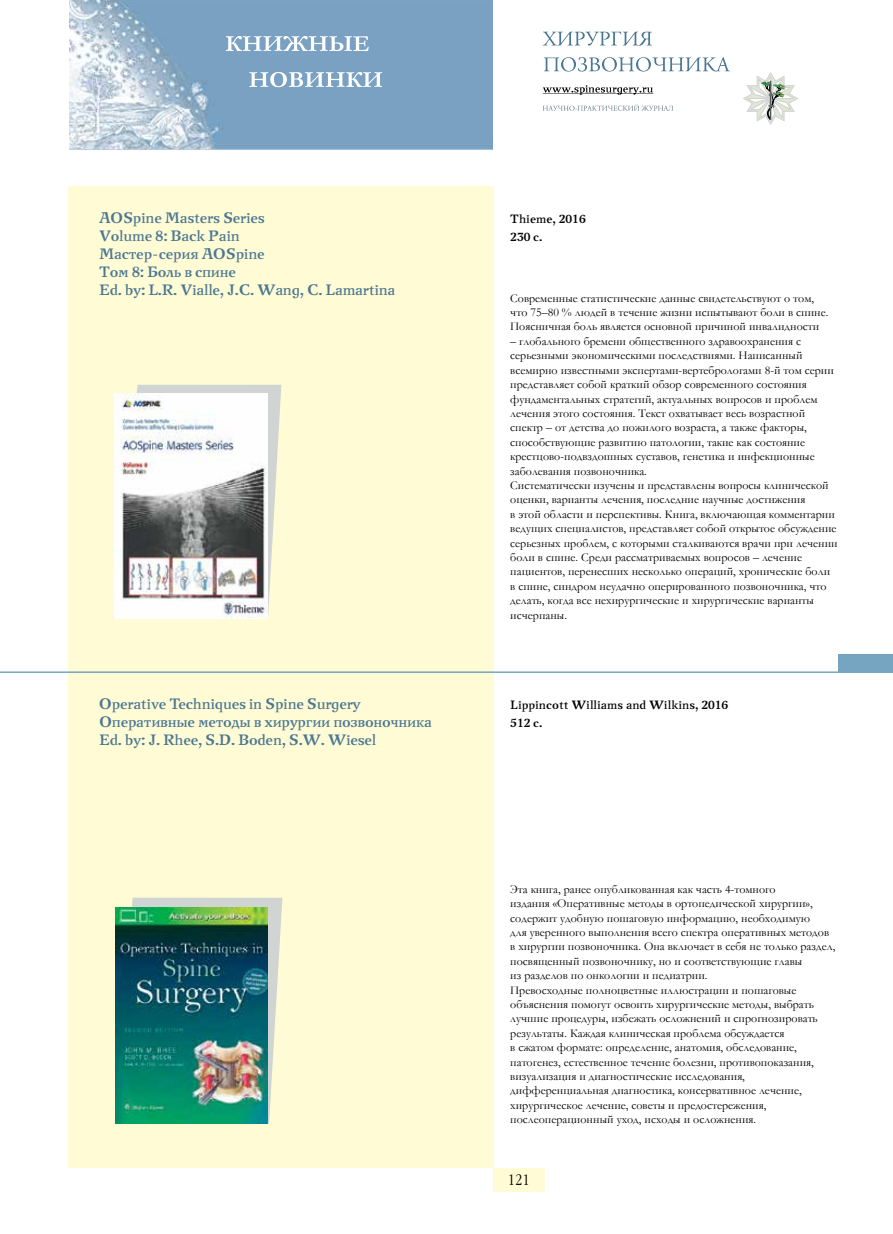
<style>
.page{position:relative;width:893px;height:1234px;background:#fff}
.page>*{position:absolute;margin:0;border:0;box-sizing:border-box;transform-origin:0 0}
.t1{font:700 15px/18px "New Journal C";letter-spacing:-.02em;color:#4b7792}
.t2{font:300 15px "Garamond Narrow C";color:#000}
.t3{font:12px/14.4px "Garamond";color:#000}
.t4{font:700 12px/18px "New Journal C";color:#000}
</style>
<div class="page">
<div style="left:68px;top:186px;width:425px;height:981px;background:#fffcd5"></div>
<img style="left:69px;top:0;width:424px;height:149px">
<svg style="left:226px;top:36px;width:143px;height:15px"></svg>
<svg style="left:249px;top:72px;width:133px;height:15px"></svg>
<svg style="left:743px;top:72px;width:55px;height:53px"></svg>
<svg style="left:543px;top:32px;width:187px;height:40px"></svg>
<svg style="left:543px;top:104px;width:130px;height:7px"></svg>
<svg style="left:543px;top:85px;width:110px;height:10px"></svg>
<div style="left:493px;top:1167px;width:51px;height:24px;background:#fffcd5"></div>
<hr style="left:0;top:671px;width:893px;height:1px;background:#76a5c1">
<div style="left:838px;top:654px;width:55px;height:18px;background:#76a5c1"></div>
<svg style="left:132px;top:897px;width:150px;height:225px"></svg>
<img style="left:115px;top:906px;width:153px;height:216px">
<svg style="left:114px;top:384px;width:167px;height:234px"></svg>
<img style="left:115px;top:393px;width:153px;height:225px">
<p class="t1" style="left:99px;top:208px;width:298px">AOSpine Masters Series<br>Volume 8: Back Pain<br>Мастер-серия AOSpine<br>Том 8: Боль в спине<br>Ed. by: L.R. Vialle, J.C. Wang, C. Lamartina</p>
<p class="t4" style="left:510px;top:209px;width:77px">Thieme, 2016<br>230 с.</p>
<p class="t3" style="left:510px;top:290px;width:320px">Современные статистические данные свидетельствуют о том, что 75–80 % людей в течение жизни испытывают боли в спине.<br>Поясничная боль является основной причиной инвалидности</p>
<p class="t3" style="left:510px;top:333px;width:329px">– глобального бремени общественного здравоохранения с серьезными экономическими последствиями. Написанный всемирно известными экспертами-вертебрологами 8-й том серии представляет собой краткий обзор современного состояния фундаментальных стратегий, актуальных вопросов и проблем лечения этого состояния. Текст охватывает весь возрастной спектр – от детства до пожилого возраста, а также факторы, способствующие развитию патологии, такие как состояние крестцово-подвздошных суставов, генетика и инфекционные заболевания позвоночника.<br>Систематически изучены и представлены вопросы клинической оценки, варианты лечения, последние научные достижения<br>в этой области и перспективы. Книга, включающая комментарии ведущих специалистов, представляет собой открытое обсуждение серьезных проблем, с которыми сталкиваются врачи при лечении боли в спине. Среди рассматриваемых вопросов – лечение пациентов, перенесших несколько операций, хронические боли в спине, синдром неудачно оперированного позвоночника, что делать, когда все нехирургические и хирургические варианты исчерпаны.</p>
<p class="t1" style="left:99px;top:694px;width:335px">Operative Techniques in Spine Surgery<br>Оперативные методы в хирургии позвоночника<br>Ed. by: J. Rhee, S.D. Boden, S.W. Wiesel</p>
<p class="t4" style="left:510px;top:695px;width:219px">Lippincott Williams and Wilkins, 2016<br>512 с.</p>
<p class="t3" style="left:510px;top:881px;width:327px">Эта книга, ранее опубликованная как часть 4-томного<br>издания «Оперативные методы в ортопедической хирургии», содержит удобную пошаговую информацию, необходимую<br>для уверенного выполнения всего спектра оперативных методов в хирургии позвоночника. Она включает в себя не только раздел, посвященный позвоночнику, но и соответствующие главы<br>из разделов по онкологии и педиатрии.<br>Превосходные полноцветные иллюстрации и пошаговые объяснения помогут освоить хирургические методы, выбрать лучшие процедуры, избежать осложнений и спрогнозировать результаты. Каждая клиническая проблема обсуждается<br>в сжатом формате: определение, анатомия, обследование, патогенез, естественное течение болезни, противопоказания, визуализация и диагностические исследования, дифференциальная диагностика, консервативное лечение, хирургическое лечение, советы и предостережения, послеоперационный уход, исходы и осложнения.</p>
<p class="t2" style="left:508px;top:1171px;width:23px">121</p>
</div>
